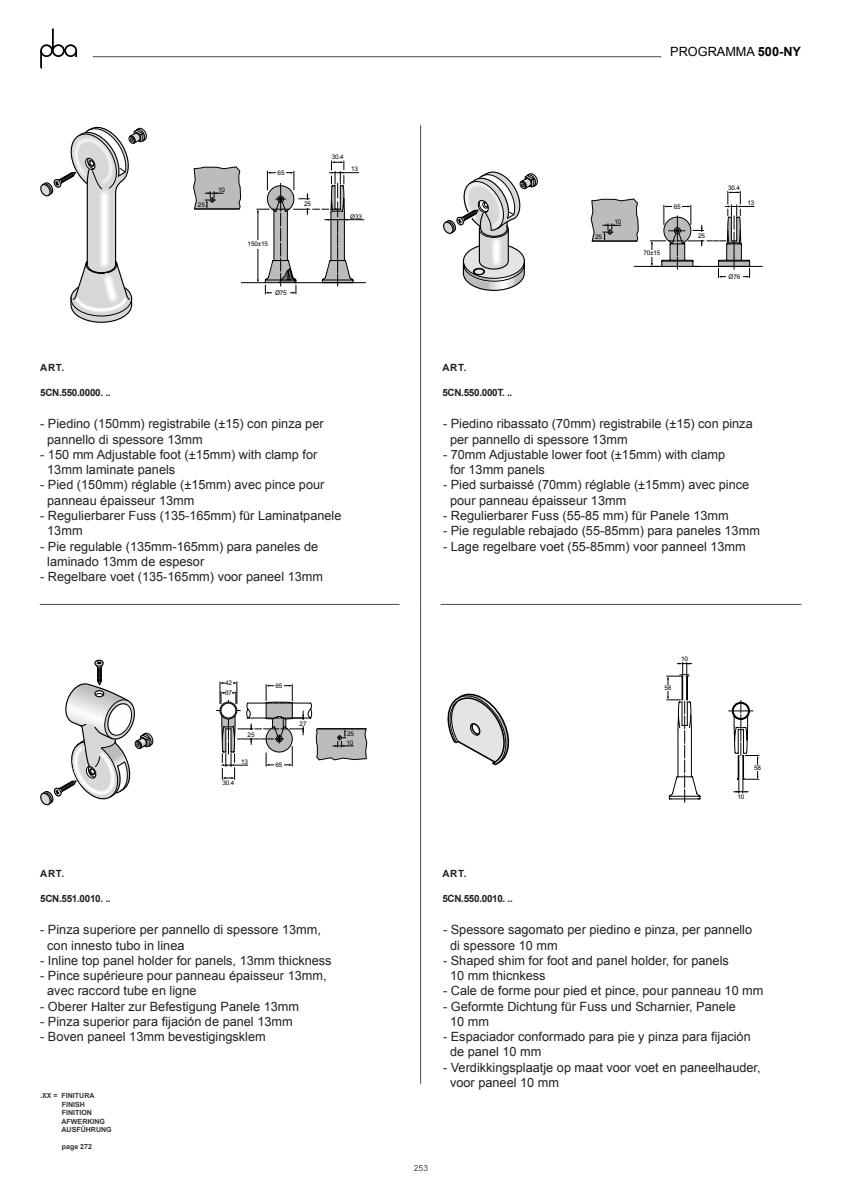
<style>
.page{position:relative;width:842px;height:1191px;background:#fff}
.page>*{position:absolute;margin:0;border:0;box-sizing:border-box;transform-origin:0 0}
.t1{font:12.8px/15.2px "Arial";color:#212121}
.t2{font:12.8px "Arial";color:#000}
.t3{font:700 9.8px "Arial";letter-spacing:-.03em;color:#212121}
.t4{font:8.4px "Arial";color:#4c4c4c}
.t5{font:700 7px/8.4px "Arial";color:#343434}
.t6{font:6.4px/10.2px "Arial";letter-spacing:-.02em;color:#000}
.s1{font-weight:700}
</style>
<div class="page">
<hr style="left:420px;top:604px;width:1px;height:479px;background:#4c4c4c">
<hr style="left:441px;top:604px;width:360px;height:1px;background:#4c4c4c">
<hr style="left:40px;top:604px;width:359px;height:1px;background:#4c4c4c">
<hr style="left:420px;top:125px;width:1px;height:479px;background:#4c4c4c">
<hr style="left:93px;top:56px;width:568px;height:1px;background:#4c4c4c">
<svg style="left:40px;top:44px;width:13px;height:13px"></svg>
<svg style="left:40px;top:51px;width:2px;height:18px"></svg>
<div style="left:42px;top:46px;width:9px;height:9px;background:#fff;border-radius:50%"></div>
<svg style="left:52px;top:44px;width:13px;height:13px"></svg>
<svg style="left:52px;top:28px;width:2px;height:23px"></svg>
<div style="left:54px;top:46px;width:9px;height:9px;background:#fff;border-radius:50%"></div>
<svg style="left:64px;top:44px;width:13px;height:13px"></svg>
<svg style="left:75px;top:50px;width:2px;height:7px"></svg>
<div style="left:66px;top:46px;width:9px;height:9px;background:#fff;border-radius:50%"></div>
<svg style="left:40px;top:126px;width:107px;height:197px"></svg>
<svg style="left:193px;top:161px;width:173px;height:133px"></svg>
<hr style="left:194px;top:209px;width:45px;height:1px;background:#000">
<div style="left:253px;top:240px;width:8px;height:8px;background:#fff"></div>
<div style="left:305px;top:200px;width:6px;height:8px;background:#fff"></div>
<svg style="left:443px;top:171px;width:95px;height:120px"></svg>
<svg style="left:591px;top:191px;width:172px;height:87px"></svg>
<hr style="left:592px;top:241px;width:45px;height:1px;background:#000">
<div style="left:699px;top:232px;width:6px;height:8px;background:#fff"></div>
<svg style="left:40px;top:659px;width:114px;height:146px"></svg>
<svg style="left:216px;top:681px;width:151px;height:98px"></svg>
<hr style="left:317px;top:728px;width:49px;height:1px;background:#000">
<div style="left:249px;top:730px;width:5px;height:8px;background:#fff"></div>
<svg style="left:447px;top:693px;width:63px;height:73px"></svg>
<svg style="left:667px;top:662px;width:33px;height:140px"></svg>
<div style="left:663px;top:685px;width:10px;height:6px;background:#fff"></div>
<svg style="left:729px;top:700px;width:30px;height:93px"></svg>
<p class="t6" style="left:198px;top:199px;width:8px">25</p>
<p class="t6" style="left:218px;top:185px;width:8px">10</p>
<p class="t6" style="left:278px;top:168px;width:8px">65</p>
<p class="t6" style="left:248px;top:239px;width:22px">150±15</p>
<p class="t6" style="left:304px;top:199px;width:8px">25</p>
<p class="t6" style="left:275px;top:288px;width:13px">Ø75</p>
<p class="t6" style="left:332px;top:152px;width:14px">30.4</p>
<p class="t6" style="left:351px;top:164px;width:8px">13</p>
<p class="t6" style="left:350px;top:211px;width:13px">Ø33</p>
<p class="t2" style="left:670px;top:44px;width:132px">PROGRAMMA <span class="s1">500-NY</span></p>
<p class="t6" style="left:595px;top:231px;width:8px">25</p>
<p class="t6" style="left:614px;top:217px;width:8px">10</p>
<p class="t6" style="left:674px;top:201px;width:8px">65</p>
<p class="t6" style="left:643px;top:248px;width:19px">70±15</p>
<p class="t6" style="left:698px;top:230px;width:8px">25</p>
<p class="t6" style="left:728px;top:183px;width:14px">30.4</p>
<p class="t6" style="left:747px;top:198px;width:8px">13</p>
<p class="t6" style="left:729px;top:272px;width:13px">Ø76</p>
<p class="t3" style="left:40px;top:361px;width:26px">ART.</p>
<p class="t3" style="left:442px;top:361px;width:26px">ART.</p>
<p class="t3" style="left:442px;top:386px;width:71px">5CN.550.000T. ..</p>
<p class="t1" style="left:47px;top:416px;width:278px;text-indent:-7px">- Piedino (150mm) registrabile (±15) con pinza per pannello di spessore 13mm</p>
<p class="t1" style="left:47px;top:447px;width:272px;text-indent:-7px">- 150 mm Adjustable foot (±15mm) with clamp for<br>13mm laminate panels</p>
<p class="t1" style="left:47px;top:477px;width:279px;text-indent:-7px">- Pied (150mm) réglable (±15mm) avec pince pour panneau épaisseur 13mm</p>
<p class="t1" style="left:47px;top:508px;width:296px;text-indent:-7px">- Regulierbarer Fuss (135-165mm) für Laminatpanele<br>13mm</p>
<p class="t1" style="left:47px;top:538px;width:272px;text-indent:-7px">- Pie regulable (135mm-165mm) para paneles de laminado 13mm de espesor</p>
<p class="t1" style="left:40px;top:569px;width:284px">- Regelbare voet (135-165mm) voor paneel 13mm</p>
<p class="t3" style="left:40px;top:386px;width:72px">5CN.550.0000. ..</p>
<p class="t1" style="left:450px;top:416px;width:304px;text-indent:-7px">- Piedino ribassato (70mm) registrabile (±15) con pinza per pannello di spessore 13mm</p>
<p class="t1" style="left:450px;top:447px;width:277px;text-indent:-7px">- 70mm Adjustable lower foot (±15mm) with clamp for 13mm panels</p>
<p class="t1" style="left:450px;top:477px;width:301px;text-indent:-7px">- Pied surbaissé (70mm) réglable (±15mm) avec pince pour panneau épaisseur 13mm</p>
<p class="t1" style="left:443px;top:508px;width:287px">- Regulierbarer Fuss (55-85 mm) für Panele 13mm</p>
<p class="t1" style="left:443px;top:523px;width:318px">- Pie regulable rebajado (55-85mm) para paneles 13mm</p>
<p class="t1" style="left:443px;top:538px;width:304px">- Lage regelbare voet (55-85mm) voor panneel 13mm</p>
<p class="t6" style="left:681px;top:653px;width:8px">10</p>
<p class="t6" style="left:225px;top:678px;width:8px">42<br>37</p>
<p class="t6" style="left:276px;top:680px;width:8px">65</p>
<p class="t6" style="left:664px;top:682px;width:8px">58</p>
<p class="t6" style="left:300px;top:718px;width:8px">27</p>
<p class="t6" style="left:248px;top:729px;width:8px">25</p>
<p class="t6" style="left:346px;top:729px;width:9px;line-height:8.8px">25<br>10</p>
<p class="t6" style="left:241px;top:757px;width:8px">13</p>
<p class="t6" style="left:276px;top:760px;width:8px">65</p>
<p class="t6" style="left:754px;top:762px;width:8px">58</p>
<p class="t6" style="left:222px;top:777px;width:14px">30.4</p>
<p class="t6" style="left:737px;top:791px;width:8px">10</p>
<p class="t3" style="left:40px;top:866px;width:26px">ART.</p>
<p class="t3" style="left:40px;top:892px;width:72px">5CN.551.0010. ..</p>
<p class="t3" style="left:442px;top:866px;width:26px">ART.</p>
<p class="t3" style="left:442px;top:892px;width:72px">5CN.550.0010. ..</p>
<p class="t1" style="left:47px;top:922px;width:275px;text-indent:-7px">- Pinza superiore per pannello di spessore 13mm, con innesto tubo in linea</p>
<p class="t1" style="left:40px;top:952px;width:293px">- Inline top panel holder for panels, 13mm thickness</p>
<p class="t1" style="left:47px;top:968px;width:281px;text-indent:-7px">- Pince supérieure pour panneau épaisseur 13mm, avec raccord tube en ligne</p>
<p class="t1" style="left:40px;top:998px;width:260px">- Oberer Halter zur Befestigung Panele 13mm</p>
<p class="t1" style="left:40px;top:1014px;width:254px">- Pinza superior para fijación de panel 13mm</p>
<p class="t1" style="left:40px;top:1029px;width:227px">- Boven paneel 13mm bevestigingsklem</p>
<p class="t1" style="left:450px;top:922px;width:304px;text-indent:-7px">- Spessore sagomato per piedino e pinza, per pannello di spessore 10 mm</p>
<p class="t1" style="left:450px;top:952px;width:280px;text-indent:-7px">- Shaped shim for foot and panel holder, for panels<br>10 mm thicnkess</p>
<p class="t1" style="left:443px;top:983px;width:322px">- Cale de forme pour pied et pince, pour panneau 10 mm</p>
<p class="t1" style="left:450px;top:998px;width:287px;text-indent:-7px">- Geformte Dichtung für Fuss und Scharnier, Panele<br>10 mm</p>
<p class="t1" style="left:450px;top:1029px;width:302px;text-indent:-7px">- Espaciador conformado para pie y pinza para fijación de panel 10 mm</p>
<p class="t1" style="left:450px;top:1059px;width:312px;text-indent:-7px">- Verdikkingsplaatje op maat voor voet en paneelhauder, voor paneel 10 mm</p>
<p class="t5" style="left:62px;top:1092px;width:52px;text-indent:-21px">.XX = FINITURA<br>FINISH<br>FINITION<br>AFWERKING<br>AUSFÜHRUNG</p>
<p class="t5" style="left:62px;top:1142px;width:32px">page 272</p>
<p class="t4" style="left:414px;top:1162px;width:16px">253</p>
</div>
